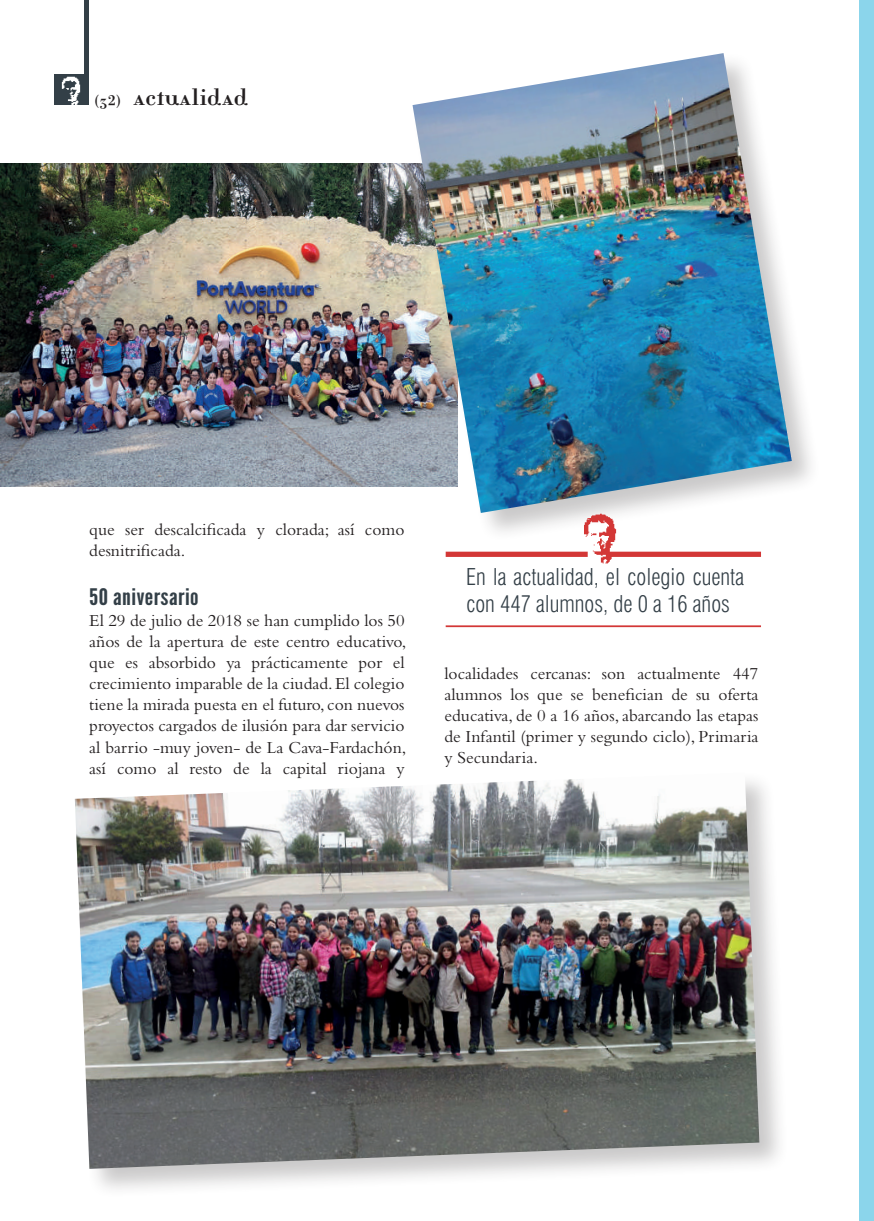
<style>
.page{position:relative;width:874px;height:1221px;background:#fff}
.page>*{position:absolute;margin:0;border:0;box-sizing:border-box;transform-origin:0 0}
.t1{font:24.5px "Katrina";color:#231f20}
.t2{font:300 condensed 22.75px/27.3px "Swiss 721 BT";color:#333f47}
.t3{font:22.75px "League Gothic";letter-spacing:.02em;color:#333f47;scale:1.15 1}
.t4{font:17.5px/21px "Bembo Std";color:#231f20;text-align:justify}
.s1{font-size:15.75px}
</style>
<div class="page">
<img style="left:0;top:164px;width:411px;height:322px">
<div style="left:858px;top:0;width:15px;height:1220px;background:#8bd5eb"></div>
<div style="left:73px;top:770px;width:716px;height:428px;background:#231f20;opacity:.24"></div>
<img style="left:75px;top:772px;width:684px;height:396px">
<div style="left:411px;top:52px;width:409px;height:490px;background:#231f20;opacity:.24"></div>
<img style="left:412px;top:53px;width:379px;height:460px">
<hr style="left:605px;top:552px;width:155px;height:4px;background:#d33736">
<hr style="left:445px;top:552px;width:142px;height:4px;background:#d33736">
<hr style="left:445px;top:625px;width:315px;height:2px;background:#d33736">
<img style="left:584px;top:512px;width:31px;height:52px">
<div style="left:84px;top:0;width:5px;height:105px;background:#333f47"></div>
<div style="left:54px;top:75px;width:30px;height:30px;background:#333f47"></div>
<img style="left:61px;top:76px;width:20px;height:29px">
<h1 class="t1" style="left:95px;top:83px;width:155px"><span class="s1">(32)</span> actualidad</h1>
<p class="t4" style="left:89px;top:519px;width:316px">que ser descalcificada y clorada; así como desnitrificada.</p>
<h2 class="t3" style="left:89px;top:583px;width:97px">50 aniversario</h2>
<p class="t4" style="left:89px;top:610px;width:318px">El 29 de julio de 2018 se han cumplido los 50 años de la apertura de este centro educativo, que es absorbido ya prácticamente por el crecimiento imparable de la ciudad. El colegio tiene la mirada puesta en el futuro, con nuevos proyectos cargados de ilusión para dar servicio al barrio -muy joven- de La Cava-Fardachón, así como al resto de la capital riojana y</p>
<h2 class="t2" style="left:466px;top:563px;width:279px">En la actualidad, el colegio cuenta con 447 alumnos, de 0 a 16 años</h2>
<p class="t4" style="left:444px;top:662px;width:315px">localidades cercanas: son actualmente 447 alumnos los que se benefician de su oferta educativa, de 0 a 16 años, abarcando las etapas de Infantil (primer y segundo ciclo), Primaria y Secundaria.</p>
</div>
